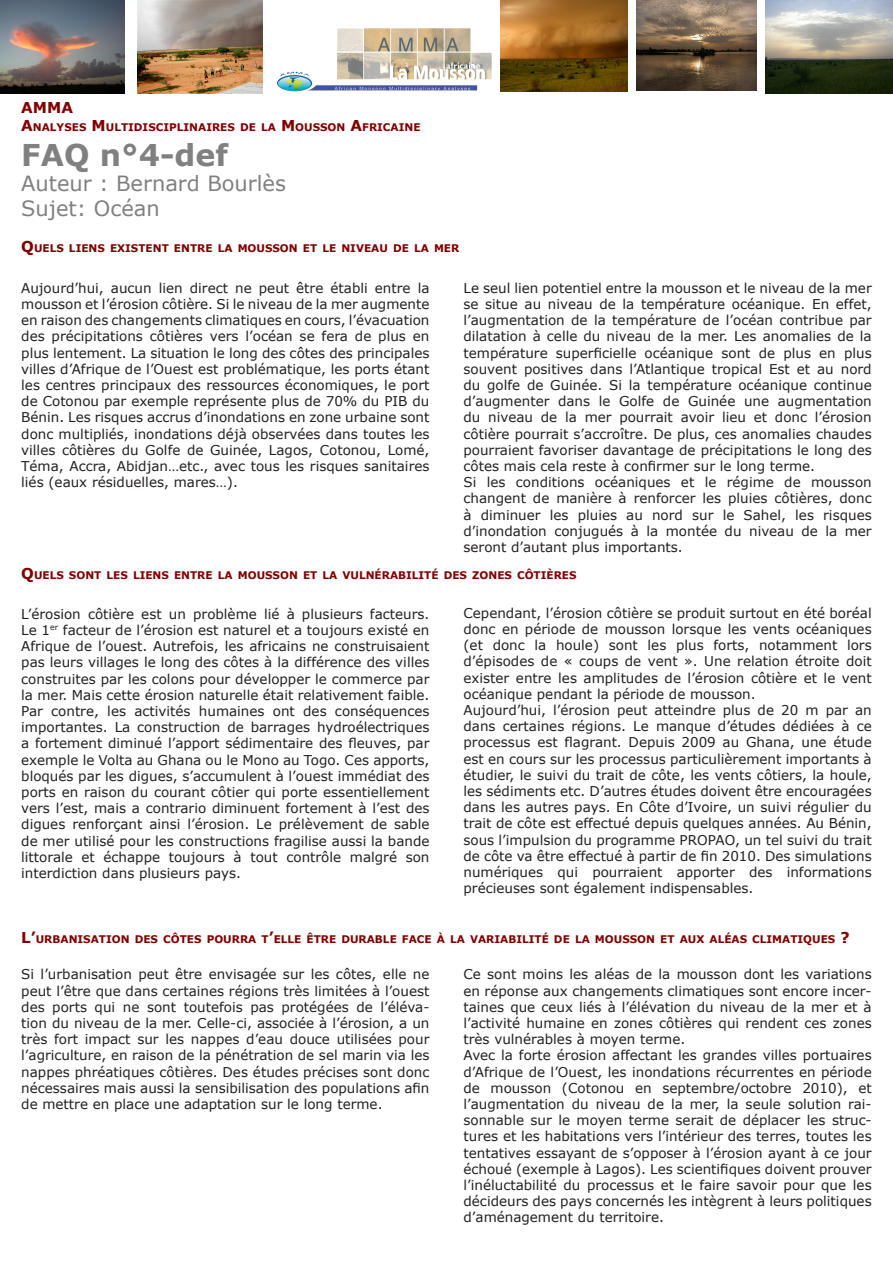
<style>
.page{position:relative;width:893px;height:1263px;background:#fff}
.page>*{position:absolute;margin:0;border:0;box-sizing:border-box;transform-origin:0 0}
.Titre_1{font:700 30px "Verdana";color:#808080}
.t1{font:21px "Verdana";color:#808080}
.t2{font:700 15px "Verdana";color:#800000}
.t3{font:13.5px/16.2px "Verdana";color:#231f20;text-align:justify}
.Retrait_corps_de_tex{font:700 10.5px "Verdana";color:#800000}
.s1{font-size:15px}
</style>
<div class="page">
<img style="left:636px;top:0;width:121px;height:90px">
<img style="left:138px;top:0;width:125px;height:94px">
<img style="left:0;top:0;width:125px;height:94px">
<img style="left:765px;top:0;width:128px;height:94px">
<img style="left:500px;top:0;width:128px;height:92px">
<img style="left:337px;top:28px;width:134px;height:24px">
<p class="t2" style="left:21px;top:98px;width:53px">AMMA</p>
<p class="Retrait_corps_de_tex" style="left:21px;top:121px;width:401px"><span class="s1">A</span>NALYSES <span class="s1">M</span>ULTIDISCIPLINAIRES DE LA <span class="s1">M</span>OUSSON <span class="s1">A</span>FRICAINE</p>
<p class="Titre_1" style="left:21px;top:136px;width:208px">FAQ n°4-def</p>
<p class="t1" style="left:21px;top:170px;width:266px">Auteur : Bernard Bourlès</p>
<p class="t1" style="left:21px;top:195px;width:140px">Sujet: Océan</p>
<p class="Retrait_corps_de_tex" style="left:21px;top:241px;width:440px"><span class="s1">Q</span>UELS LIENS EXISTENT ENTRE LA MOUSSON ET LE NIVEAU DE LA M ER</p>
<p class="t3" style="left:21px;top:279px;width:410px">Aujourd’hui, aucun lien direct ne peut être établi entre la mousson et l’érosion côtière. Si le niveau de la mer augmente en raison des changements climatiques en cours, l’évacuation des précipitations côtières vers l’océan se fera de plus en plus lentement. La situation le long des côtes des principales villes d’Afrique de l’Ouest est problématique, les ports étant les centres principaux des ressources économiques, le port de Cotonou par exemple représente plus de 70% du PIB du Bénin. Les risques accrus d’inondations en zone urbaine sont donc multipliés, inondations déjà observées dans toutes les villes côtières du Golfe de Guinée, Lagos, Cotonou, Lomé, Téma, Accra, Abidjan…etc., avec tous les risques sanitaires liés (eaux résiduelles, mares…).</p>
<p class="t3" style="left:463px;top:279px;width:410px">Le seul lien potentiel entre la mousson et le niveau de la mer se situe au niveau de la température océanique. En effet, l’augmentation de la température de l’océan contribue par dilatation à celle du niveau de la mer. Les anomalies de la température superficielle océanique sont de plus en plus souvent positives dans l’Atlantique tropical Est et au nord du golfe de Guinée. Si la température océanique continue d’augmenter dans le Golfe de Guinée une augmentation du niveau de la mer pourrait avoir lieu et donc l’érosion côtière pourrait s’accroître. De plus, ces anomalies chaudes pourraient favoriser davantage de précipitations le long des côtes mais cela reste à confirmer sur le long terme.</p>
<p class="t3" style="left:463px;top:474px;width:410px">Si les conditions océaniques et le régime de mousson changent de manière à renforcer les pluies côtières, donc à diminuer les pluies au nord sur le Sahel, les risques d’inondation conjugués à la montée du niveau de la mer seront d’autant plus importants.</p>
<p class="Retrait_corps_de_tex" style="left:21px;top:569px;width:557px"><span class="s1">Q</span>UELS SONT LES LIENS ENTRE LA MOUSSON ET LA VULNÉRABILITÉ DES ZONES CÔTIÈRES</p>
<p class="t3" style="left:463px;top:604px;width:410px">Cependant, l’érosion côtière se produit surtout en été boréal donc en période de mousson lorsque les vents océaniques (et donc la houle) sont les plus forts, notamment lors d’épisodes de « coups de vent ». Une relation étroite doit exister entre les amplitudes de l’érosion côtière et le vent océanique pendant la période de mousson.</p>
<p class="t3" style="left:463px;top:701px;width:410px">Aujourd’hui, l’érosion peut atteindre plus de 20 m par an dans certaines régions. Le manque d’études dédiées à ce processus est flagrant. Depuis 2009 au Ghana, une étude est en cours sur les processus particulièrement importants à étudier, le suivi du trait de côte, les vents côtiers, la houle, les sédiments etc. D’autres études doivent être encouragées dans les autres pays. En Côte d’Ivoire, un suivi régulier du trait de côte est effectué depuis quelques années. Au Bénin, sous l’impulsion du programme PROPAO, un tel suivi du trait de côte va être effectué à partir de fin 2010. Des simulations numériques qui pourraient apporter des informations précieuses sont également indispensables.</p>
<p class="Retrait_corps_de_tex" style="left:21px;top:932px;width:830px"><span class="s1">L’</span>URBANISATION DES CÔTES POURRA T<span class="s1">’</span>ELLE ÊTRE DURABLE FACE À LA VARIABILITÉ DE LA M OUSSON ET AUX ALÉAS CLIMATIQUES <span class="s1">?</span></p>
<p class="t3" style="left:463px;top:966px;width:410px">Ce sont moins les aléas de la mousson dont les variations en réponse aux changements climatiques sont encore incer&shy;taines que ceux liés à l’élévation du niveau de la mer et à l’activité humaine en zones côtières qui rendent ces zones très vulnérables à moyen terme.</p>
<p class="t3" style="left:463px;top:1047px;width:410px">Avec la forte érosion affectant les grandes villes portuaires d’Afrique de l’Ouest, les inondations récurrentes en période de mousson (Cotonou en septembre/octobre 2010), et l’augmentation du niveau de la mer, la seule solution rai&shy;sonnable sur le moyen terme serait de déplacer les struc&shy;tures et les habitations vers l’intérieur des terres, toutes les tentatives essayant de s’opposer à l’érosion ayant à ce jour échoué (exemple à Lagos). Les scientifiques doivent prouver l’inéluctabilité du processus et le faire savoir pour que les décideurs des pays concernés les intègrent à leurs politiques d’aménagement du territoire.</p>
<p class="t3" style="left:21px;top:605px;width:410px">L’érosion côtière est un problème lié à plusieurs facteurs.<br>Le 1<sup>er</sup> facteur de l’érosion est naturel et a toujours existé en Afrique de l’ouest. Autrefois, les africains ne construisaient pas leurs villages le long des côtes à la différence des villes construites par les colons pour développer le commerce par la mer. Mais cette érosion naturelle était relativement faible.</p>
<p class="t3" style="left:21px;top:702px;width:410px">Par contre, les activités humaines ont des conséquences importantes. La construction de barrages hydroélectriques a fortement diminué l’apport sédimentaire des fleuves, par exemple le Volta au Ghana ou le Mono au Togo. Ces apports, bloqués par les digues, s’accumulent à l’ouest immédiat des ports en raison du courant côtier qui porte essentiellement vers l’est, mais a contrario diminuent fortement à l’est des digues renforçant ainsi l’érosion. Le prélèvement de sable de mer utilisé pour les constructions fragilise aussi la bande littorale et échappe toujours à tout contrôle malgré son interdiction dans plusieurs pays.</p>
<p class="t3" style="left:21px;top:966px;width:410px">Si l’urbanisation peut être envisagée sur les côtes, elle ne peut l’être que dans certaines régions très limitées à l’ouest des ports qui ne sont toutefois pas protégées de l’éléva&shy;tion du niveau de la mer. Celle-ci, associée à l’érosion, a un très fort impact sur les nappes d’eau douce utilisées pour l’agriculture, en raison de la pénétration de sel marin via les nappes phréatiques côtières. Des études précises sont donc nécessaires mais aussi la sensibilisation des populations afin de mettre en place une adaptation sur le long terme.</p>
</div>
